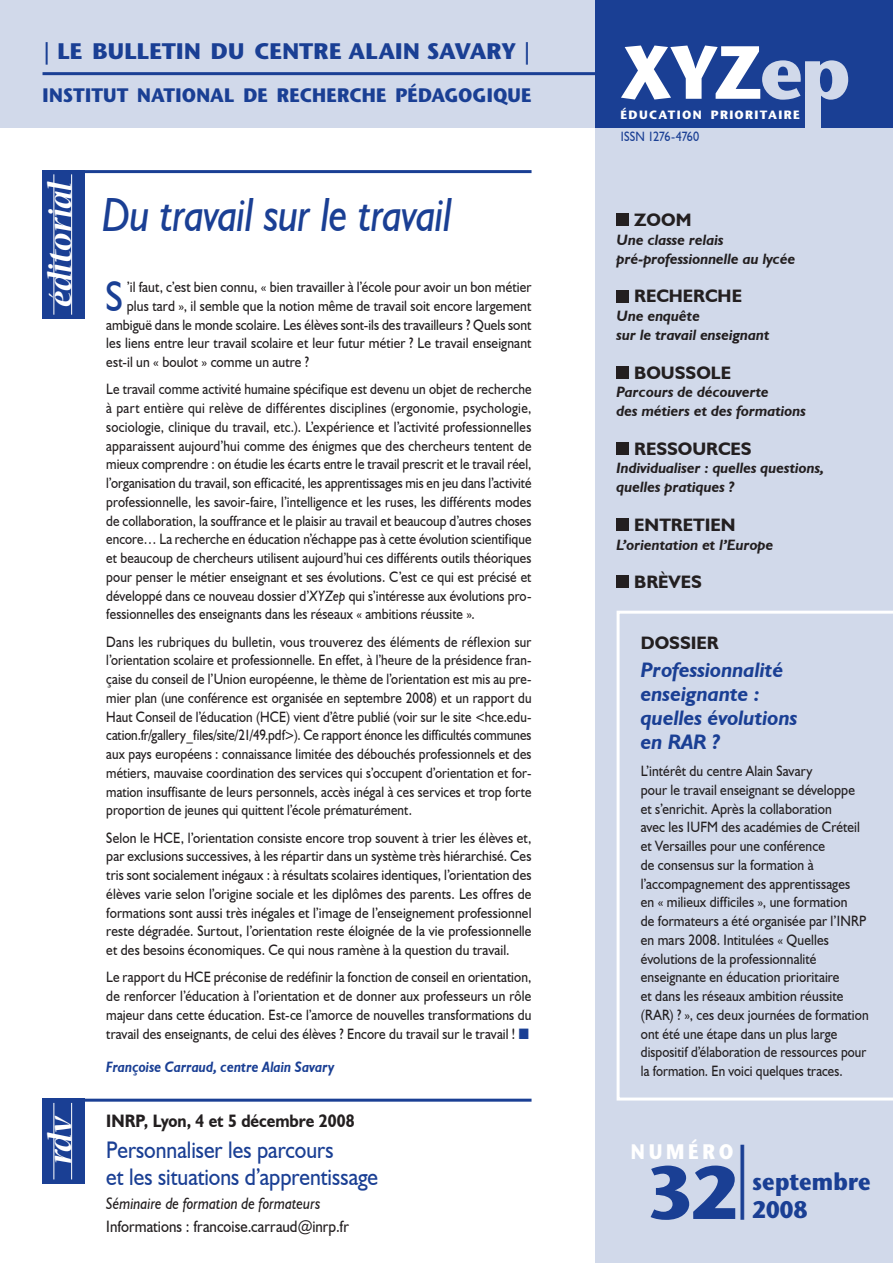
<style>
.page{position:relative;width:893px;height:1263px;background:#fff}
.page>*{position:absolute;margin:0;border:0;box-sizing:border-box;transform-origin:0 0}
.t1{font:700 75px "Stone Sans";letter-spacing:-.06em;color:#fff}
.t2{font:700 75px "Stone Sans";color:#1a3f94}
.t3{font:italic 48px "Humanist 521 BT";letter-spacing:-.02em;color:#1a3f94;scale:.88 1}
.t4{font:42.45px "Humanist 521 BT";color:#1a3f94;scale:.9 1}
.t5{font:italic 700 36px "Nueva Std";color:#fff}
.t6{font:24px/27px "Humanist 521 BT";color:#1a3f94;scale:.9 1}
.t7{font:700 24px/28.5px "Stone Sans";letter-spacing:.01em;color:#1a3f94;scale:.9 1}
.t8{font:700 22.5px "Stone Sans";letter-spacing:.005em;color:#1a3f94;scale:.9 1}
.t9{font:italic 700 21px/24px "Humanist 521 BT";color:#1a3f94}
.t10{font:700 21px "Stone Sans";letter-spacing:.2em;color:#fff;scale:.9 1}
.t11{font:700 19.5px "Stone Sans";letter-spacing:.005em;color:#1a3f94;scale:.95 1}
.t12{font:700 18px "Humanist 521 BT";color:#231f20}
.t13{font:700 18px "Humanist 521 BT";color:#231f20;scale:.9 1}
.t14{font:16.5px "Humanist 521 BT";letter-spacing:.005em;color:#231f20;scale:.9 1}
.t15{font:italic 16.5px "Humanist 521 BT";color:#231f20;scale:.9 1}
.t16{font:15px/18.8px "Humanist 521 BT";letter-spacing:.005em;color:#231f20;text-align:justify;scale:.9 1}
.t17{font:15px/18.8px "Humanist 521 BT";letter-spacing:.005em;color:#231f20;text-align:justify;scale:.88 1}
.t18{font:15px/18.8px "Humanist 521 BT";letter-spacing:.005em;color:#231f20;text-align:justify;scale:.87 1}
.t19{font:15px/18.8px "Humanist 521 BT";letter-spacing:.005em;color:#231f20;text-align:justify;scale:.89 1}
.t20{font:italic 700 15px/18.8px "Humanist 521 BT";color:#231f20}
.t21{font:italic 700 15px "Humanist 521 BT";letter-spacing:.005em;color:#1a3f94;scale:.9 1}
.t22{font:13.5px "Humanist 521 BT";letter-spacing:-.03em;color:#1a3f94;scale:.9 1}
.t23{font:700 12px "Stone Sans";letter-spacing:.11em;color:#fff}
.s1{font-style:italic}
.s2{color:#1a3f94}
.s3{color:#d1d9ea}
</style>
<div class="page">
<div style="left:595px;top:0;width:298px;height:1263px;background:#d1d9ea"></div>
<div style="left:0;top:0;width:893px;height:128px;background:#d1d9ea"></div>
<hr style="left:43px;top:72px;width:552px;height:3px;background:#1a3f94">
<div style="left:43px;top:170px;width:42px;height:149px;background:#1a3f94"></div>
<hr style="left:53px;top:174px;width:1px;height:141px;background:#fff">
<hr style="left:71px;top:174px;width:1px;height:141px;background:#fff">
<div style="left:595px;top:0;width:298px;height:128px;background:#1a3f94"></div>
<div style="left:805px;top:92px;width:15px;height:40px;background:#d1d9ea"></div>
<hr style="left:43px;top:170px;width:488px;height:3px;background:#1a3f94">
<svg style="left:617px;top:611px;width:276px;height:489px"></svg>
<div style="left:617px;top:214px;width:12px;height:12px;background:#231f20"></div>
<div style="left:617px;top:290px;width:12px;height:12px;background:#231f20"></div>
<div style="left:617px;top:366px;width:12px;height:12px;background:#231f20"></div>
<div style="left:617px;top:442px;width:12px;height:13px;background:#231f20"></div>
<div style="left:617px;top:518px;width:12px;height:13px;background:#231f20"></div>
<div style="left:617px;top:575px;width:12px;height:13px;background:#231f20"></div>
<div style="left:43px;top:1099px;width:42px;height:85px;background:#1a3f94"></div>
<hr style="left:53px;top:1103px;width:1px;height:76px;background:#fff">
<hr style="left:71px;top:1103px;width:1px;height:76px;background:#fff">
<hr style="left:43px;top:1099px;width:488px;height:3px;background:#1a3f94">
<h3 class="t8" style="left:43px;top:38px;width:545px">| LE BULLETIN DU CENTRE ALAIN SAVARY |</h3>
<h3 class="t11" style="left:43px;top:84px;width:516px">INSTITUT NATIONAL DE RECHERCHE PÉDAGOGIQUE</h3>
<h3 class="t5" style="left:44px;top:307px;width:127px;rotate:-90deg">éditorial</h3>
<h3 class="t5" style="left:44px;top:1164px;width:50px;rotate:-90deg">rdv</h3>
<h2 class="t3" style="left:102px;top:185px;width:399px">Du travail sur le travail</h2>
<h3 class="t4" style="left:105px;top:270px;width:21px">S</h3>
<p class="t16" style="left:127px;top:277px;width:451px">’il faut, c’est bien connu, « bien travailler à l’école pour avoir un bon métier</p>
<p class="t16" style="left:127px;top:296px;width:451px">plus tard », il semble que la notion même de travail soit encore largement</p>
<p class="t16" style="left:106px;top:315px;width:474px">ambiguë dans le monde scolaire. Les élèves sont-ils des travailleurs ? Quels sont</p>
<p class="t16" style="left:106px;top:333px;width:474px">les liens entre leur travail scolaire et leur futur métier ? Le travail enseignant</p>
<p class="t16" style="left:106px;top:352px;width:227px">est-il un « boulot » comme un autre ?</p>
<p class="t17" style="left:106px;top:379px;width:485px">Le travail comme activité humaine spécifique est devenu un objet de recherche à part entière qui relève de différentes disciplines (ergonomie, psychologie, sociologie, clinique du travail, etc.). L’expérience et l’activité professionnelles apparaissent aujourd’hui comme des énigmes que des chercheurs tentent de mieux comprendre : on étudie les écarts entre le travail prescrit et le travail réel, l’organisation du travail, son efficacité, les apprentissages mis en jeu dans l’activité professionnelle, les savoir-faire, l’intelligence et les ruses, les différents modes de collaboration, la souffrance et le plaisir au travail et beaucoup d’autres choses encore… La recherche en éducation n’échappe pas à cette évolution scientifique et beaucoup de chercheurs utilisent aujourd’hui ces différents outils théoriques pour penser le métier enseignant et ses évolutions. C’est ce qui est précisé et développé dans ce nouveau dossier d’<span class="s1">XYZep</span> qui s’intéresse aux évolutions pro&shy;fessionnelles des enseignants dans les réseaux « ambitions réussite ».</p>
<p class="t18" style="left:106px;top:632px;width:490px">Dans les rubriques du bulletin, vous trouverez des éléments de réflexion sur l’orientation scolaire et professionnelle. En effet, à l’heure de la présidence fran&shy;çaise du conseil de l’Union européenne, le thème de l’orientation est mis au pre&shy;mier plan (une conférence est organisée en septembre 2008) et un rapport du Haut Conseil de l’éducation (HCE) vient d’être publié (voir sur le site &lt;hce.edu&shy;cation.fr/gallery_files/site/21/49.pdf&gt;). Ce rapport énonce les difficultés communes aux pays européens : connaissance limitée des débouchés professionnels et des métiers, mauvaise coordination des services qui s’occupent d’orientation et for&shy;mation insuffisante de leurs personnels, accès inégal à ces services et trop forte proportion de jeunes qui quittent l’école prématurément.</p>
<p class="t16" style="left:106px;top:828px;width:474px">Selon le HCE, l’orientation consiste encore trop souvent à trier les élèves et, par exclusions successives, à les répartir dans un système très hiérarchisé. Ces tris sont socialement inégaux : à résultats scolaires identiques, l’orientation des élèves varie selon l’origine sociale et les diplômes des parents. Les offres de formations sont aussi très inégales et l’image de l’enseignement professionnel reste dégradée. Surtout, l’orientation reste éloignée de la vie professionnelle et des besoins économiques. Ce qui nous ramène à la question du travail.</p>
<p class="t19" style="left:106px;top:967px;width:479px">Le rapport du HCE préconise de redéfinir la fonction de conseil en orientation, de renforcer l’éducation à l’orientation et de donner aux professeurs un rôle majeur dans cette éducation. Est-ce l’amorce de nouvelles transformations du travail des enseignants, de celui des élèves ? Encore du travail sur le travail ! <span class="s2">■</span></p>
<p class="t21" style="left:106px;top:1058px;width:255px">Françoise Carraud, centre Alain Savary</p>
<p class="t13" style="left:106px;top:1109px;width:277px">INRP, Lyon, 4 et 5 décembre 2008</p>
<h3 class="t6" style="left:106px;top:1136px;width:303px">Personnaliser les parcours<br>et les situations d’apprentissage</h3>
<p class="t15" style="left:106px;top:1193px;width:239px">Séminaire de formation de formateurs</p>
<p class="t14" style="left:106px;top:1217px;width:271px">Informations : francoise.carraud@inrp.fr</p>
<h1 class="t1" style="left:618px;top:28px;width:234px">XYZ<span class="s3">ep</span></h1>
<p class="t23" style="left:621px;top:107px;width:181px">ÉDUCATION PRIORITAIRE</p>
<p class="t22" style="left:621px;top:128px;width:89px">ISSN 1276-4760</p>
<p class="t12" style="left:634px;top:209px;width:59px">ZOOM</p>
<p class="t20" style="left:617px;top:230px;width:180px">Une classe relais pré-professionnelle au lycée</p>
<p class="t12" style="left:634px;top:285px;width:109px">RECHERCHE</p>
<p class="t20" style="left:617px;top:306px;width:155px">Une enquête<br>sur le travail enseignant</p>
<p class="t12" style="left:634px;top:361px;width:98px">BOUSSOLE</p>
<p class="t20" style="left:617px;top:382px;width:191px">Parcours de découverte<br>des métiers et des formations</p>
<p class="t12" style="left:634px;top:437px;width:119px">RESSOURCES</p>
<p class="t20" style="left:617px;top:459px;width:209px">Individualiser : quelles questions, quelles pratiques ?</p>
<p class="t12" style="left:634px;top:513px;width:103px">ENTRETIEN</p>
<p class="t20" style="left:617px;top:535px;width:158px">L’orientation et l’Europe</p>
<p class="t12" style="left:634px;top:571px;width:69px">BRÈVES</p>
<p class="t12" style="left:641px;top:631px;width:79px">DOSSIER</p>
<h3 class="t9" style="left:641px;top:657px;width:158px">Professionnalité enseignante : quelles évolutions en RAR ?</h3>
<p class="t16" style="left:641px;top:761px;width:255px;text-align:left">L’intérêt du centre Alain Savary<br>pour le travail enseignant se développe et s’enrichit. Après la collaboration<br>avec les IUFM des académies de Créteil et Versailles pour une conférence<br>de consensus sur la formation à l’accompagnement des apprentissages<br>en « milieux difficiles », une formation<br>de formateurs a été organisée par l’INRP en mars 2008. Intitulées « Quelles évolutions de la professionnalité enseignante en éducation prioritaire<br>et dans les réseaux ambition réussite (RAR) ? », ces deux journées de formation ont été une étape dans un plus large dispositif d’élaboration de ressources pour la formation. En voici quelques traces.</p>
<h3 class="t10" style="left:631px;top:1139px;width:116px">n UMÉRO</h3>
<h1 class="t2" style="left:646px;top:1148px;width:106px">32|</h1>
<h3 class="t7" style="left:752px;top:1167px;width:133px">septembre<br>2008</h3>
</div>
